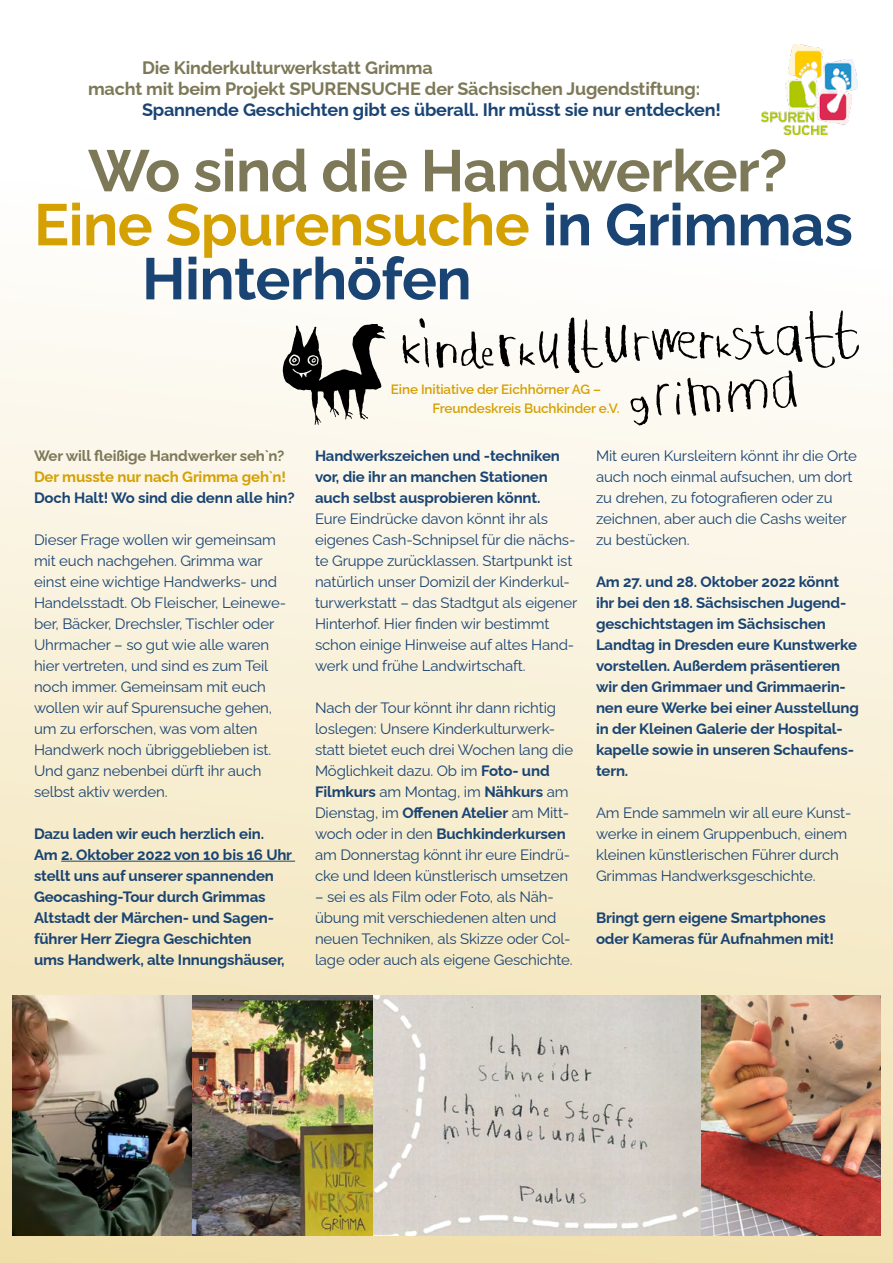
<style>
.page{position:relative;width:893px;height:1263px;background:#fff}
.page>*{position:absolute;margin:0;border:0;box-sizing:border-box;transform-origin:0 0}
.t1{font:700 58.5px "Raleway";letter-spacing:-.01em;color:#d5a002}
.t2{font:700 58.5px "Raleway";letter-spacing:-.01em;color:#7c7858}
.t3{font:700 58.5px "Raleway";letter-spacing:-.01em;color:#194473}
.t4{font:700 18px/21px "Raleway";letter-spacing:-.01em;color:#7c7858}
.t5{font:700 18px "Raleway";letter-spacing:-.01em;color:#194473}
.t6{font:15px/21px "Raleway";letter-spacing:-.01em;color:#194473}
.t7{font:700 15px/21px "Raleway";letter-spacing:-.01em;color:#194473}
.t8{font:700 15px "Raleway";letter-spacing:-.01em;color:#7c7858}
.t9{font:700 15px "Raleway";letter-spacing:-.01em;color:#d5a002}
.t10{font:600 13.5px/19.4px "Raleway";letter-spacing:-.01em;color:#d5a002}
.s1{color:#194473}
.s2{font-weight:700}
</style>
<div class="page">
<div style="left:0;top:0;width:893px;height:1263px;background:linear-gradient(to bottom,#fff,#e5d1a2)"></div>
<hr style="left:61px;top:861px;width:234px;height:1px;background:#194473">
<svg style="left:283px;top:324px;width:105px;height:101px"></svg>
<svg style="left:436px;top:331px;width:122px;height:38px"></svg>
<svg style="left:403px;top:335px;width:26px;height:32px"></svg>
<svg style="left:419px;top:318px;width:6px;height:10px"></svg>
<svg style="left:568px;top:310px;width:291px;height:116px"></svg>
<img style="left:13px;top:995px;width:867px;height:240px">
<img style="left:761px;top:45px;width:96px;height:89px">
<p class="t4" style="left:88px;top:55px;width:614px;text-indent:54px">Die Kinderkulturwerkstatt Grimma<br>macht mit beim Projekt SPURENSUCHE der Sächsischen Jugendstiftung:</p>
<p class="t5" style="left:142px;top:96px;width:580px">Spannende Geschichten gibt es überall. Ihr müsst sie nur entdecken!</p>
<h1 class="t2" style="left:88px;top:124px;width:701px">Wo sind die Handwerker?</h1>
<h1 class="t1" style="left:34px;top:178px;width:820px">Eine Spurensuche <span class="s1">in Grimmas</span></h1>
<h1 class="t3" style="left:142px;top:232px;width:331px">Hinterhöfen</h1>
<p class="t8" style="left:34px;top:443px;width:252px">Wer will fleißige Handwerker seh`n?</p>
<p class="t9" style="left:34px;top:464px;width:254px">Der musste nur nach Grimma geh`n!</p>
<p class="t7" style="left:34px;top:485px;width:262px">Doch Halt! Wo sind die denn alle hin?</p>
<p class="t6" style="left:34px;top:527px;width:254px">Dieser Frage wollen wir gemeinsam mit euch nachgehen. Grimma war einst eine wichtige Handwerks- und Handelsstadt. Ob Fleischer, Leinewe&shy;ber, Bäcker, Drechsler, Tischler oder Uhrmacher – so gut wie alle waren hier vertreten, und sind es zum Teil noch immer. Gemeinsam mit euch wollen wir auf Spurensuche gehen, um zu erforschen, was vom alten Handwerk noch übriggeblieben ist.<br>Und ganz nebenbei dürft ihr auch selbst aktiv werden.</p>
<p class="t7" style="left:34px;top:821px;width:260px">Dazu laden wir euch herzlich ein.<br>Am 2. Oktober 2022 von 10 bis 16 Uhr stellt uns auf unserer spannenden Geocashing-Tour durch Grimmas Altstadt der Märchen- und Sagen&shy;führer Herr Ziegra Geschichten<br>ums Handwerk, alte Innungshäuser,</p>
<p class="t10" style="left:432px;top:378px;width:189px;text-indent:-42px">Eine Initiative der Eichhörner AG –<br>Freundeskreis Buchkinder e.V.</p>
<p class="t7" style="left:315px;top:443px;width:246px">Handwerkszeichen und -techniken vor, die ihr an manchen Stationen auch selbst ausprobieren könnt.</p>
<p class="t6" style="left:315px;top:506px;width:264px">Eure Eindrücke davon könnt ihr als eigenes Cash-Schnipsel für die nächs&shy;te Gruppe zurücklassen. Startpunkt ist natürlich unser Domizil der Kinderkul&shy;turwerkstatt – das Stadtgut als eigener Hinterhof. Hier finden wir bestimmt schon einige Hinweise auf altes Hand&shy;werk und frühe Landwirtschaft.</p>
<p class="t6" style="left:315px;top:695px;width:260px">Nach der Tour könnt ihr dann richtig loslegen: Unsere Kinderkulturwerk&shy;statt bietet euch drei Wochen lang die Möglichkeit dazu. Ob im <span class="s2">Foto- und Filmkurs</span> am Montag, im <span class="s2">Nähkurs</span> am Dienstag, im <span class="s2">Offenen Atelier</span> am Mitt&shy;woch oder in den <span class="s2">Buchkinderkursen </span>am Donnerstag könnt ihr eure Eindrü&shy;cke und Ideen künstlerisch umsetzen</p>
<p class="t6" style="left:315px;top:884px;width:259px">– sei es als Film oder Foto, als Näh&shy;übung mit verschiedenen alten und neuen Techniken, als Skizze oder Col&shy;lage oder auch als eigene Geschichte.</p>
<p class="t6" style="left:596px;top:443px;width:262px">Mit euren Kursleitern könnt ihr die Orte auch noch einmal aufsuchen, um dort zu drehen, zu fotografieren oder zu zeichnen, aber auch die Cashs weiter zu bestücken.</p>
<p class="t7" style="left:596px;top:569px;width:264px">Am 27. und 28. Oktober 2022 könnt ihr bei den 18. Sächsischen Jugend&shy;geschichtstagen im Sächsischen<br>Landtag in Dresden eure Kunstwerke vorstellen. Außerdem präsentieren wir den Grimmaer und Grimmaerin&shy;nen eure Werke bei einer Ausstellung in der Kleinen Galerie der Hospital&shy;kapelle sowie in unseren Schaufens&shy;tern.</p>
<p class="t6" style="left:596px;top:800px;width:257px">Am Ende sammeln wir all eure Kunst&shy;werke in einem Gruppenbuch, einem kleinen künstlerischen Führer durch Grimmas Handwerksgeschichte.</p>
<p class="t7" style="left:596px;top:905px;width:239px">Bringt gern eigene Smartphones oder Kameras für Aufnahmen mit!</p>
</div>
